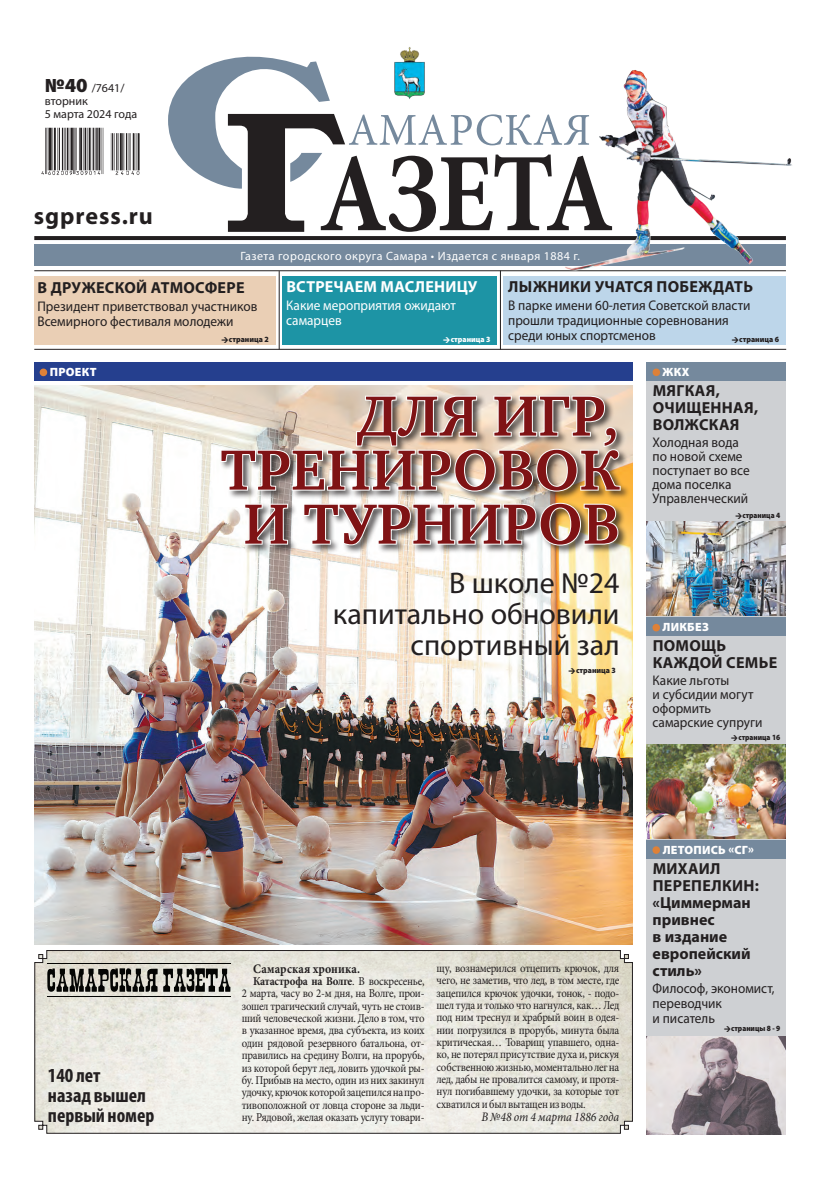
<style>
.page{position:relative;width:820px;height:1191px;background:#fff}
.page>*{position:absolute;margin:0;border:0;box-sizing:border-box;transform-origin:0 0}
.t1{font:700 58px/54px "Charter C";letter-spacing:.01em;color:#7f1315;text-align:right}
.t2{font:30px/31px "Myriad Pro";color:#231f20;text-align:right}
.t3{font:700 24px "Myriad Pro";letter-spacing:.04em;color:#231f20}
.t4{font:700 condensed 20px/20px "Myriad Pro";color:#231f20}
.t5{font:700 16px/17px "Myriad Pro";letter-spacing:.02em;color:#231f20}
.t6{font:700 16px/17px "Myriad Pro";color:#231f20}
.t7{font:700 16px "Myriad Pro";letter-spacing:.015em;color:#fff}
.t8{font:14px/14px "Myriad Pro";color:#231f20;scale:.95 1}
.t9{font:14px/15px "Myriad Pro";color:#fff;scale:.95 1}
.t10{font:italic 13px "Minion Pro";color:#231f20;scale:.9 1}
.t11{font:700 13px "Minion Pro";letter-spacing:.01em;color:#231f20;scale:.9 1}
.t12{font:12px/12.4px "Minion Pro";letter-spacing:-.025em;color:#231f20;text-align:justify;scale:.9 1}
.t13{font:12px "Myriad Pro";letter-spacing:.04em;color:#fff}
.t14{font:12px/13px "Myriad Pro";color:#231f20}
.t15{font:900 12px "Myriad Pro";letter-spacing:.02em;color:#fff}
.t16{font:900 8px "Myriad Pro";color:#231f20;scale:.9 1}
.t17{font:900 8px "Myriad Pro";color:#231f20;scale:.95 1}
.t18{font:900 8px "Myriad Pro";color:#fff;scale:.95 1}
.s1{font-weight:900;font-size:20px}
.s2{font-weight:700}
</style>
<div class="page">
<hr style="left:34px;top:270px;width:751px;height:1px;background:#231f20">
<img style="left:34px;top:386px;width:598px;height:558px">
<hr style="left:34px;top:349px;width:751px;height:1px;background:#231f20">
<div style="left:34px;top:244px;width:751px;height:21px;background:#75899d"></div>
<svg style="left:34px;top:236px;width:517px;height:4px;background:#262223"></svg>
<hr style="left:278px;top:271px;width:1px;height:78px;background:#231f20">
<img style="left:41px;top:128px;width:99px;height:47px">
<hr style="left:499px;top:270px;width:1px;height:79px;background:#231f20">
<div style="left:646px;top:362px;width:139px;height:772px;background:#ced0d3"></div>
<div style="left:282px;top:276px;width:215px;height:69px;background:#1d94a5"></div>
<div style="left:34px;top:276px;width:241px;height:69px;background:#eacfb5"></div>
<div style="left:34px;top:362px;width:598px;height:19px;background:#253f8e"></div>
<div style="left:40px;top:368px;width:7px;height:8px;background:#de8138;border-radius:50%"></div>
<div style="left:646px;top:362px;width:139px;height:19px;background:#75899d"></div>
<div style="left:652px;top:368px;width:7px;height:8px;background:#de8138;border-radius:50%"></div>
<div style="left:646px;top:617px;width:139px;height:19px;background:#75899d"></div>
<div style="left:652px;top:624px;width:7px;height:7px;background:#de8138;border-radius:50%"></div>
<svg style="left:168px;top:47px;width:383px;height:185px"></svg>
<div style="left:646px;top:840px;width:139px;height:18px;background:#75899d"></div>
<div style="left:652px;top:846px;width:7px;height:8px;background:#de8138;border-radius:50%"></div>
<div style="left:503px;top:276px;width:282px;height:69px;background:#bdd6ea"></div>
<svg style="left:34px;top:950px;width:599px;height:184px;background:#e6e5dc"></svg>
<svg style="left:163px;top:968px;width:67px;height:24px;background:#72726c"></svg>
<svg style="left:47px;top:968px;width:110px;height:24px;background:#6f6e68"></svg>
<hr style="left:47px;top:963px;width:183px;height:1px;background:#040503">
<hr style="left:47px;top:996px;width:183px;height:1px;background:#040503">
<img style="left:646px;top:522px;width:139px;height:93px">
<img style="left:646px;top:744px;width:139px;height:94px">
<img style="left:551px;top:70px;width:241px;height:210px">
<img style="left:646px;top:1036px;width:139px;height:98px">
<div style="left:219px;top:394px;width:410px;height:161px;background:#231f20;opacity:.75"></div>
<svg style="left:219px;top:395px;width:402px;height:97px"></svg>
<svg style="left:243px;top:503px;width:46px;height:42px"></svg>
<img style="left:302px;top:502px;width:317px;height:44px">
<svg style="left:568px;top:668px;width:7px;height:6px"></svg>
<p class="t14" style="left:45px;top:82px;width:94px"><span class="s1">№40</span> /7641/ вторник<br>5 марта 2024 года</p>
<h3 class="t3" style="left:34px;top:200px;width:120px">sgpress.ru</h3>
<p class="t13" style="left:240px;top:248px;width:341px">Газета городского округа Самара • Издается с января 1884 г.</p>
<h3 class="t5" style="left:38px;top:279px;width:208px">В ДРУЖЕСКОЙ АТМОСФЕРЕ</h3>
<p class="t8" style="left:37px;top:299px;width:233px;line-height:15px">Президент приветствовал участников<br>Всемирного фестиваля молодежи</p>
<p class="t15" style="left:50px;top:365px;width:48px">ПРОЕКТ</p>
<p class="t15" style="left:662px;top:365px;width:28px">ЖКХ</p>
<h3 class="t5" style="left:508px;top:278px;width:246px">ЛЫЖНИКИ УЧАТСЯ ПОБЕЖДАТЬ</h3>
<p class="t8" style="left:508px;top:298px;width:256px;line-height:15px">В парке имени 60-летия Советской власти прошли традиционные соревнования</p>
<h3 class="t7" style="left:286px;top:276px;width:192px">ВСТРЕЧАЕМ МАСЛЕНИЦУ</h3>
<p class="t9" style="left:286px;top:298px;width:180px">Какие мероприятия ожидают самарцев</p>
<p class="t17" style="left:229px;top:334px;width:43px">страница 2</p>
<p class="t8" style="left:508px;top:328px;width:157px">среди юных спортсменов</p>
<p class="t17" style="left:739px;top:334px;width:43px">страница 6</p>
<p class="t18" style="left:450px;top:334px;width:43px">страница 3</p>
<h3 class="t4" style="left:48px;top:1064px;width:108px">140 лет<br>назад вышел первый номер</h3>
<h1 class="t1" style="left:221px;top:390px;width:400px">ДЛЯ ИГР,<br>ТРЕНИРОВОК<br>И ТУРНИРОВ</h1>
<h2 class="t2" style="left:332px;top:567px;width:288px">В школе №24 капитально обновили спортивный зал</h2>
<p class="t17" style="left:576px;top:666px;width:43px">страница 3</p>
<h3 class="t5" style="left:652px;top:381px;width:107px">МЯГКАЯ,<br>ОЧИЩЕННАЯ,<br>ВОЛЖСКАЯ</h3>
<p class="t8" style="left:652px;top:435px;width:104px">Холодная вода по новой схеме поступает во все дома поселка<br>Управленческий</p>
<p class="t16" style="left:742px;top:510px;width:43px">страница 4</p>
<p class="t15" style="left:662px;top:620px;width:48px">ЛИКБЕЗ</p>
<h3 class="t5" style="left:652px;top:636px;width:126px">ПОМОЩЬ<br>КАЖДОЙ СЕМЬЕ</h3>
<p class="t8" style="left:652px;top:673px;width:117px">Какие льготы<br>и субсидии могут оформить самарские супруги</p>
<p class="t16" style="left:738px;top:732px;width:48px">страница 16</p>
<p class="t11" style="left:253px;top:959px;width:120px">Самарская хроника.</p>
<p class="t12" style="left:242px;top:975px;width:204px;text-indent:11px"><span class="s2">Катастрофа на Волге</span>. В воскресенье, 2 марта, часу во 2-м дня, на Волге, прои&shy;зошел трагический случай, чуть не стоив&shy;ший человеческой жизни. Дело в том, что в указанное время, два субъекта, из коих один рядовой резервного батальона, от&shy;правились на средину Волги, на прорубь, из которой берут лед, ловить удочкой ры&shy;бу. Прибыв на место, один из них закинул удочку, крючок которой зацепился на про&shy;тивоположной от ловца стороне за льди&shy;ну. Рядовой, желая оказать услугу товари-</p>
<p class="t12" style="left:436px;top:962px;width:204px">щу, вознамерился отцепить крючок, для чего, не заметив, что лед, в том месте, где зацепился крючок удочки, тонок, - подо&shy;шел туда и только что нагнулся, как… Лед под ним треснул и храбрый воин в одея&shy;нии погрузился в прорубь, минута была критическая… Товарищ упавшего, одна&shy;ко, не потерял присутствие духа и, рискуя собственною жизнью, моментально лег на лед, дабы не провалится самому, и протя&shy;нул погибавшему удочки, за которые тот схватился и был вытащен из воды.</p>
<p class="t10" style="left:481px;top:1109px;width:155px">В №48 от 4 марта 1886 года</p>
<p class="t15" style="left:662px;top:843px;width:93px">ЛЕТОПИСЬ «СГ»</p>
<h3 class="t6" style="left:652px;top:859px;width:108px">МИХАИЛ<br>ПЕРЕПЕЛКИН: «Циммерман привнес<br>в издание европейский стиль»</h3>
<p class="t8" style="left:652px;top:981px;width:130px;line-height:15px">Философ, экономист, переводчик<br>и писатель</p>
<p class="t16" style="left:730px;top:1023px;width:56px">страницы 8 - 9</p>
</div>
